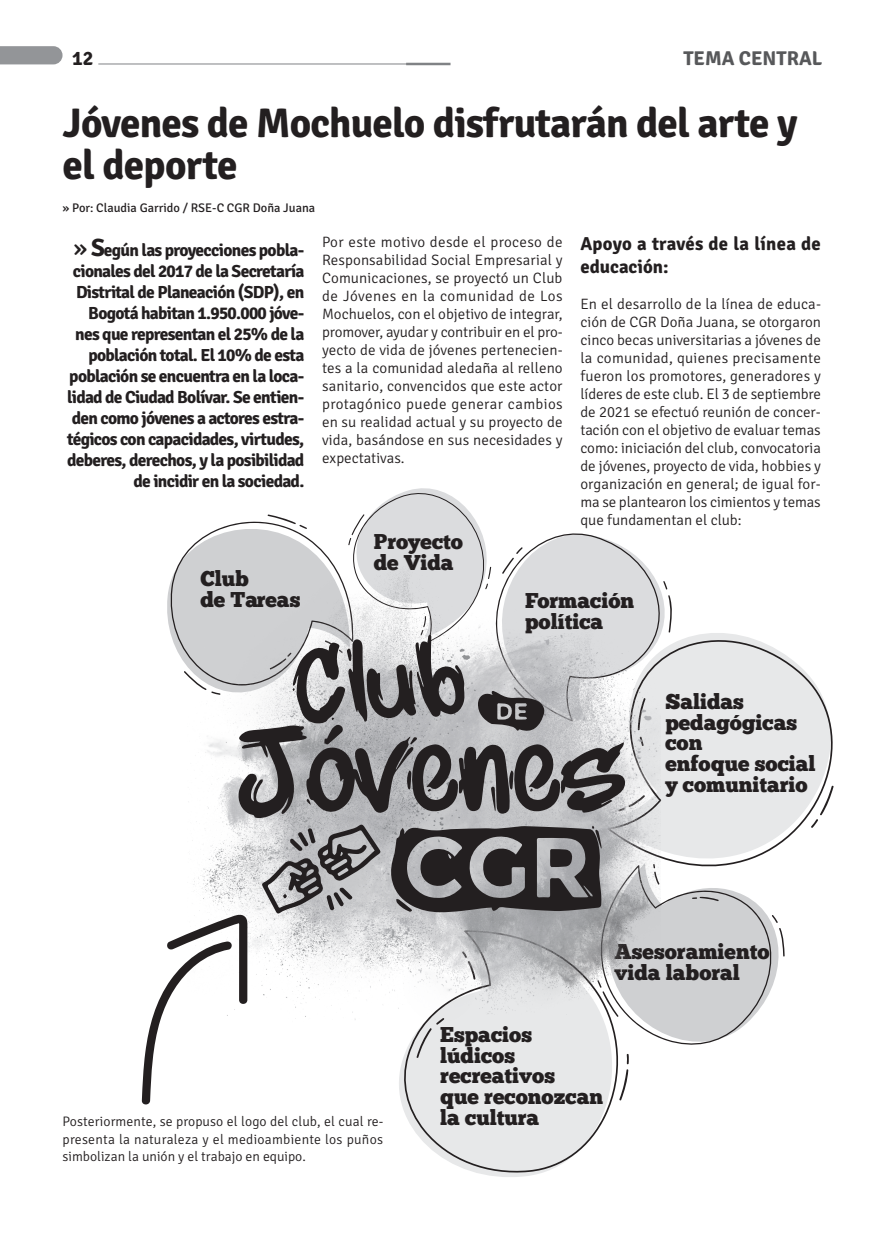
<style>
.page{position:relative;width:886px;height:1241px;background:#fff}
.page>*{position:absolute;margin:0;border:0;box-sizing:border-box;transform-origin:0 0}
.t1{font:700 41.25px/42px "Signika";letter-spacing:-.02em;color:#231f20}
.t2{font:21.25px/20.8px "Chunk Five Ex";color:#231f20}
.t3{font:700 20px "Signika";color:#57585a}
.t4{font:700 20px "Signika";color:#231f20}
.t5{font:700 18.75px/22.5px "Signika";letter-spacing:.01em;color:#231f20}
.t6{font:700 17.5px/21px "Signika";letter-spacing:-.04em;color:#231f20;text-align:right}
.t7{font:300 15px/18px "Signika";color:#231f20;text-align:justify}
.t8{font:300 13.75px/17.5px "Signika";letter-spacing:.005em;color:#231f20}
.t9{font:12.5px "Signika";color:#231f20}
.s1{font-weight:400;font-size:25px}
.s2{font-size:25px}
</style>
<div class="page">
<svg style="left:0;top:46px;width:63px;height:18px"></svg>
<hr style="left:98px;top:64px;width:328px;height:1px;background:#808285">
<hr style="left:406px;top:63px;width:44px;height:2px;background:#808285">
<svg style="left:660px;top:634px;width:173px;height:201px;fill:#e7e8e9"></svg>
<svg style="left:810px;top:785px;width:24px;height:43px"></svg>
<svg style="left:401px;top:1100px;width:220px;height:75px;fill:#e7e8e9"></svg>
<img style="left:192px;top:818px;width:468px;height:202px">
<svg style="left:390px;top:825px;width:401px;height:275px"></svg>
<svg style="left:167px;top:488px;width:514px;height:330px"></svg>
<svg style="left:262px;top:824px;width:119px;height:89px"></svg>
<svg style="left:142px;top:913px;width:105px;height:192px"></svg>
<h3 class="t4" style="left:72px;top:46px;width:23px">12</h3>
<h3 class="t3" style="left:683px;top:46px;width:140px">TEMA CENTRAL</h3>
<h1 class="t1" style="left:63px;top:103px;width:737px">Jóvenes de Mochuelo disfrutarán del arte y el deporte</h1>
<p class="t9" style="left:63px;top:200px;width:254px">» Por: Claudia Garrido / RSE-C CGR Doña Juana</p>
<p class="t6" style="left:67px;top:240px;width:239px"><span class="s1">»</span> <span class="s2">S</span>egún las proyecciones pobla&shy;cionales del 2017 de la Secretaría<br>Distrital de Planeación (SDP), en<br>Bogotá habitan 1.950.000 jóve&shy;nes que representan el 25% de la población total. El 10% de esta población se encuentra en la loca&shy;lidad de Ciudad Bolívar. Se entien&shy;den como jóvenes a actores estra&shy;tégicos con capacidades, virtudes, deberes, derechos, y la posibilidad de incidir en la sociedad.</p>
<p class="t7" style="left:322px;top:233px;width:242px">Por este motivo desde el proceso de Responsabilidad Social Empresarial y Comunicaciones, se proyectó un Club de Jóvenes en la comunidad de Los Mochuelos, con el objetivo de integrar, promover, ayudar y contribuir en el pro&shy;yecto de vida de jóvenes pertenecien&shy;tes a la comunidad aledaña al relleno sanitario, convencidos que este actor protagónico puede generar cambios en su realidad actual y su proyecto de vida, basándose en sus necesidades y expectativas.</p>
<p class="t5" style="left:580px;top:233px;width:242px">Apoyo a través de la línea de educación:</p>
<p class="t7" style="left:580px;top:295px;width:242px">En el desarrollo de la línea de educa&shy;ción de CGR Doña Juana, se otorgaron cinco becas universitarias a jóvenes de la comunidad, quienes precisamente fueron los promotores, generadores y líderes de este club. El 3 de septiembre de 2021 se efectuó reunión de concer&shy;tación con el objetivo de evaluar temas como: iniciación del club, convocatoria de jóvenes, proyecto de vida, hobbies y organización en general; de igual for&shy;ma se plantearon los cimientos y temas que fundamentan el club:</p>
<h2 class="t2" style="left:200px;top:568px;width:102px">Club<br>de Tareas</h2>
<h2 class="t2" style="left:374px;top:530px;width:91px">Proyecto de Vida</h2>
<h2 class="t2" style="left:525px;top:589px;width:111px">Formación política</h2>
<h2 class="t2" style="left:665px;top:690px;width:152px">Salidas pedagógicas con<br>enfoque social y comunitario</h2>
<h2 class="t2" style="left:614px;top:940px;width:157px">Asesoramiento vida laboral</h2>
<h2 class="t2" style="left:440px;top:1023px;width:164px">Espacios lúdicos recreativos<br>que reconozcan</h2>
<p class="t8" style="left:63px;top:1112px;width:322px">Posteriormente, se propuso el logo del club, el cual re-</p>
<h2 class="t2" style="left:440px;top:1106px;width:101px">la cultura</h2>
<p class="t8" style="left:63px;top:1130px;width:322px">presenta la naturaleza y el medioambiente los puños simbolizan la unión y el trabajo en equipo.</p>
</div>
